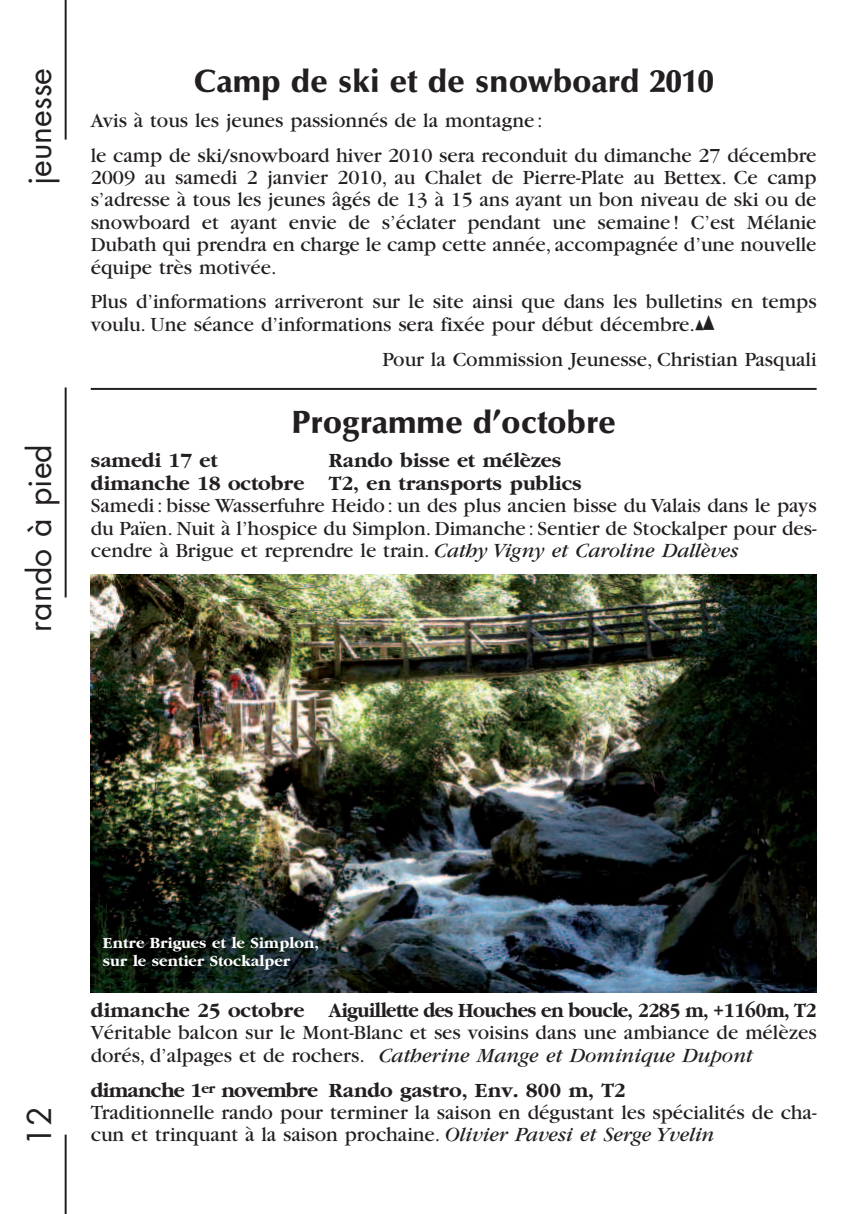
<style>
.page{position:relative;width:862px;height:1214px;background:#fff}
.page>*{position:absolute;margin:0;border:0;box-sizing:border-box;transform-origin:0 0}
.t1{font:900 32px "Optima";color:#231f20}
.t2{font:32px "Futura";color:#231f20}
.t3{font:21px/22.4px "Garamond";color:#231f20}
.t4{font:700 21px/22.4px "Garamond";color:#231f20}
.t5{font:700 21px "Garamond";letter-spacing:-.025em;color:#231f20}
.t6{font:700 16px/18px "Garamond";color:#fff}
.s1{font-family:"Bundesbahn Pi Three";font-size:20px}
.s2{font-family:"Bundesbahn Pi Three";font-size:28px}
.s3{font-style:italic}
.s4{font-weight:700}
</style>
<div class="page">
<hr style="left:65px;top:0;width:2px;height:140px;background:#231f20">
<hr style="left:65px;top:387px;width:2px;height:210px;background:#231f20">
<hr style="left:65px;top:1134px;width:2px;height:79px;background:#231f20">
<hr style="left:91px;top:388px;width:725px;height:2px;background:#231f20">
<img style="left:91px;top:574px;width:725px;height:418px">
<h1 class="t2" style="left:25px;top:185px;width:118px;rotate:-90deg">jeunesse</h1>
<h1 class="t2" style="left:25px;top:631px;width:189px;rotate:-90deg">rando à pied</h1>
<h1 class="t1" style="left:194px;top:69px;width:521px">Camp de ski et de snowboard 2010</h1>
<p class="t3" style="left:91px;top:105px;width:727px;line-height:34.8px">Avis à tous les jeunes passionnés de la montagne :<br>le camp de ski/snowboard hiver 2010 sera reconduit du dimanche 27 décembre</p>
<p class="t3" style="left:91px;top:168px;width:727px;text-align:justify">2009 au samedi 2 janvier 2010, au Chalet de Pierre-Plate au Bettex. Ce camp s’adresse à tous les jeunes âgés de 13 à 15 ans ayant un bon niveau de ski ou de snowboard et ayant envie de s’éclater pendant une semaine ! C’est Mélanie Dubath qui prendra en charge le camp cette année, accompagnée d’une nouvelle équipe très motivée.</p>
<p class="t3" style="left:91px;top:292px;width:727px">Plus d’informations arriveront sur le site ainsi que dans les bulletins en temps voulu. Une séance d’informations sera fixée pour début décembre.<span class="s1">-</span><span class="s2">-</span></p>
<p class="t3" style="left:382px;top:349px;width:436px">Pour la Commission Jeunesse, Christian Pasquali</p>
<h1 class="t1" style="left:291px;top:409px;width:326px">Programme d’octobre</h1>
<p class="t4" style="left:91px;top:449px;width:128px">samedi 17 et</p>
<p class="t4" style="left:91px;top:449px;width:492px;text-indent:238px">Rando bisse et mélèzes dimanche 18 octobre T2, en transports publics</p>
<p class="t3" style="left:91px;top:496px;width:727px;text-align:justify">Samedi: bisse Wasserfuhre Heido: un des plus ancien bisse du Valais dans le pays du Païen. Nuit à l’hospice du Simplon. Dimanche : Sentier de Stockalper pour des&shy;cendre à Brigue et reprendre le train. <span class="s3">Cathy Vigny et Caroline Dallèves</span></p>
<h1 class="t2" style="left:25px;top:1145px;width:41px;rotate:-90deg">12</h1>
<p class="t6" style="left:103px;top:933px;width:218px">Entre Brigues et le Simplon, sur le sentier Stockalper</p>
<p class="t5" style="left:91px;top:997px;width:727px">dimanche 25 octobre Aiguillette des Houches en boucle, 2285 m, +1160m, T2</p>
<p class="t3" style="left:91px;top:1023px;width:727px">Véritable balcon sur le Mont-Blanc et ses voisins dans une ambiance de mélèzes dorés, d’alpages et de rochers. <span class="s3">Catherine Mange et Dominique Dupont</span></p>
<p class="t3" style="left:91px;top:1080px;width:727px"><span class="s4">dimanche 1</span><sup>er</sup> <span class="s4">novembre Rando gastro, Env. 800 m, T2<br></span>Traditionnelle rando pour terminer la saison en dégustant les spécialités de cha&shy;cun et trinquant à la saison prochaine. <span class="s3">Olivier Pavesi et Serge Yvelin</span></p>
</div>
